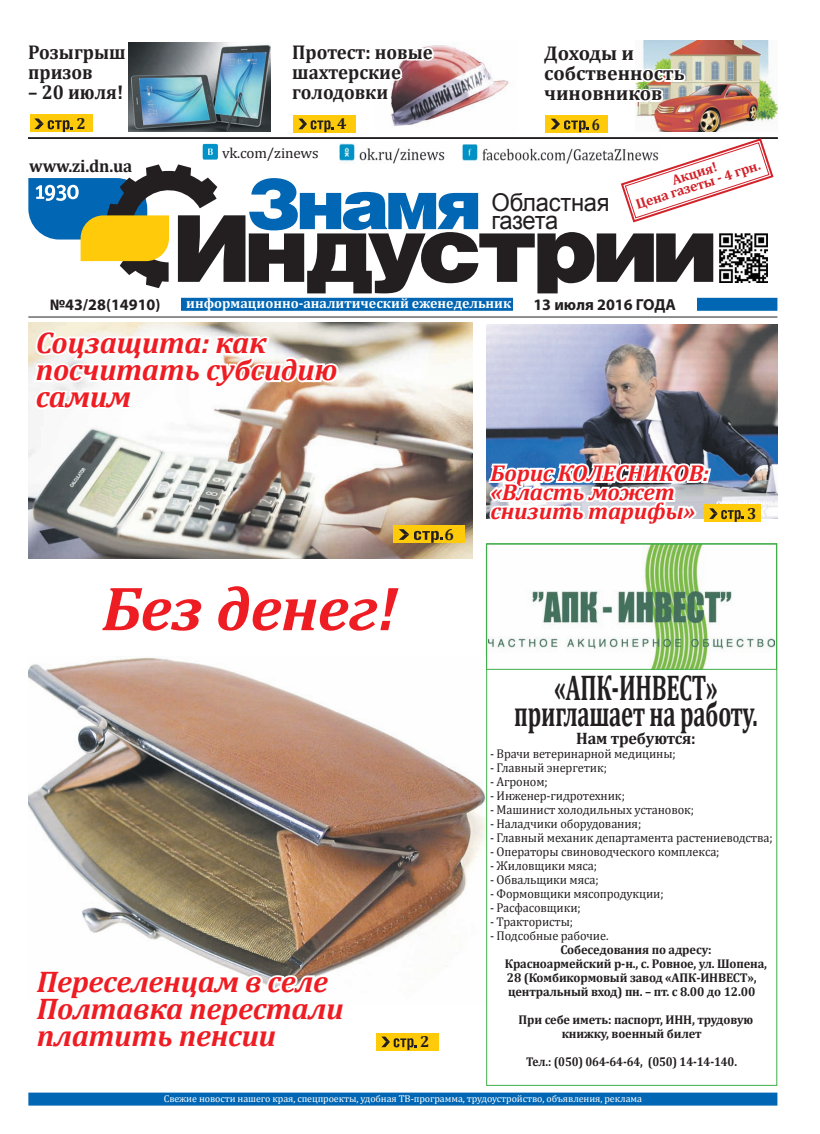
<style>
.page{position:relative;width:820px;height:1134px;background:#fff}
.page>*{position:absolute;margin:0;border:0;box-sizing:border-box;transform-origin:0 0}
.t1{font:italic 700 63px "Cambria";letter-spacing:-.01em;color:#ee1d23}
.t2{font:700 36px/26px "Cambria";letter-spacing:-.01em;color:#231f20;text-align:center;scale:.63 1}
.t3{font:italic 700 30px/27px "Cambria";letter-spacing:-.01em;color:#ee1d23}
.t4{font:24.5px "Arial";letter-spacing:-.01em;color:#231f20}
.t5{font:italic 700 23px/19px "Cambria";letter-spacing:-.01em;color:#ee1d23}
.t6{font:700 20px/20px "Cambria";color:#231f20;scale:.94 1}
.t7{font:700 20px/20px "Cambria";color:#231f20}
.t8{font:700 17.6px "Cambria";letter-spacing:-.01em;color:#231f20}
.t9{font:700 16.7px "Cambria";letter-spacing:-.01em;color:#231f20}
.t10{font:700 16px "Myriad Pro";color:#231f20}
.t11{font:700 16px "Cambria";color:#231f20}
.t12{font:700 16px "Cambria";color:#231f20;scale:.86 1}
.t13{font:14.7px "Cambria";letter-spacing:-.01em;color:#231f20}
.t14{font:700 14px "Cambria";color:#fff}
.t15{font:700 14px "Cambria";color:#d1232a}
.t16{font:12.7px "Cambria";letter-spacing:-.01em;color:#231f20}
.t17{font:700 12.7px/14px "Cambria";letter-spacing:-.01em;color:#231f20}
.t18{font:700 12.7px "Cambria";letter-spacing:-.01em;color:#231f20;scale:.91 1}
.t19{font:10px "Cambria";letter-spacing:-.01em;color:#fff}
</style>
<div class="page">
<img style="left:391px;top:45px;width:118px;height:73px">
<div style="left:28px;top:137px;width:749px;height:2px;border:1px solid #231f20"></div>
<svg style="left:391px;top:45px;width:45px;height:60px"></svg>
<div style="left:152px;top:298px;width:625px;height:13px;background:#0166b3"></div>
<div style="left:512px;top:297px;width:184px;height:14px;background:#fff"></div>
<div style="left:29px;top:298px;width:152px;height:13px;background:#fff"></div>
<hr style="left:28px;top:316px;width:749px;height:1px;background:#231f20">
<div style="left:28px;top:1092px;width:749px;height:13px;background:#0166b3"></div>
<div style="left:30px;top:115px;width:63px;height:17px;background:#feca0a"></div>
<div style="left:293px;top:115px;width:63px;height:17px;background:#feca0a"></div>
<img style="left:128px;top:42px;width:142px;height:76px">
<div style="left:545px;top:115px;width:62px;height:17px;background:#feca0a"></div>
<img style="left:636px;top:41px;width:141px;height:77px">
<svg style="left:635px;top:43px;width:52px;height:63px"></svg>
<svg style="left:128px;top:42px;width:1px;height:63px"></svg>
<img style="left:488px;top:546px;width:286px;height:122px">
<div style="left:485px;top:544px;width:291px;height:126px;border:1px solid #40ae49"></div>
<svg style="left:28px;top:118px;width:746px;height:175px"></svg>
<div style="left:376px;top:1033px;width:63px;height:17px;background:#feca0a"></div>
<svg style="left:381px;top:1036px;width:35px;height:14px"></svg>
<img style="left:486px;top:324px;width:291px;height:194px">
<img style="left:29px;top:323px;width:443px;height:236px">
<div style="left:392px;top:525px;width:72px;height:18px;background:#feca0a"></div>
<svg style="left:398px;top:529px;width:44px;height:14px"></svg>
<div style="left:704px;top:505px;width:56px;height:17px;background:#feca0a"></div>
<svg style="left:32px;top:329px;width:309px;height:84px"></svg>
<svg style="left:486px;top:460px;width:257px;height:62px"></svg>
<img style="left:28px;top:657px;width:457px;height:312px">
<svg style="left:32px;top:967px;width:316px;height:21px"></svg>
<p class="t6" style="left:28px;top:41px;width:105px">Розыгрыш призов</p>
<p class="t6" style="left:28px;top:81px;width:103px">– 20 июля!</p>
<p class="t6" style="left:292px;top:41px;width:151px">Протест: новые шахтерские голодовки</p>
<p class="t7" style="left:544px;top:43px;width:142px">Доходы и собственность чиновников</p>
<p class="t11" style="left:76px;top:112px;width:11px">2</p>
<p class="t11" style="left:337px;top:112px;width:11px">4</p>
<p class="t12" style="left:591px;top:113px;width:11px">6</p>
<p class="t8" style="left:29px;top:154px;width:104px">www.zi.dn.ua</p>
<p class="t13" style="left:222px;top:145px;width:98px">vk.com/zinews</p>
<p class="t4" style="left:491px;top:186px;width:120px">Областная</p>
<p class="t4" style="left:491px;top:204px;width:68px">газета</p>
<p class="t15" style="left:669px;top:171px;width:48px;rotate:-18deg">Акция!</p>
<p class="t15" style="left:633px;top:195px;width:131px;rotate:-18deg">Цена газеты - 4 грн.</p>
<p class="t10" style="left:50px;top:295px;width:112px">№43/28(14910)</p>
<p class="t14" style="left:186px;top:294px;width:326px">информационно-аналитический еженедельник</p>
<p class="t10" style="left:533px;top:294px;width:144px">13 июля 2016 ГОДА</p>
<p class="t3" style="left:36px;top:329px;width:303px">Соцзащита: как посчитать субсидию самим</p>
<p class="t1" style="left:102px;top:570px;width:297px">Без денег!</p>
<p class="t11" style="left:444px;top:523px;width:11px">6</p>
<p class="t3" style="left:37px;top:967px;width:308px">Переселенцам в селе<br>Полтавка перестали платить пенсии</p>
<p class="t11" style="left:420px;top:1030px;width:11px">2</p>
<p class="t5" style="left:490px;top:463px;width:220px">Борис КОЛЕСНИКОВ: «Власть может снизить тарифы»</p>
<p class="t11" style="left:746px;top:503px;width:11px">3</p>
<p class="t2" style="left:514px;top:673px;width:387px">«АПК-ИНВЕСТ» приглашает на работу.</p>
<p class="t9" style="left:576px;top:727px;width:121px">Нам требуются:</p>
<p class="t16" style="left:490px;top:746px;width:187px">- Врачи ветеринарной медицины;</p>
<p class="t16" style="left:490px;top:760px;width:119px">- Главный энергетик;</p>
<p class="t16" style="left:490px;top:774px;width:59px">- Агроном;</p>
<p class="t16" style="left:490px;top:788px;width:136px">- Инженер-гидротехник;</p>
<p class="t16" style="left:490px;top:802px;width:206px">- Машинист холодильных установок;</p>
<p class="t16" style="left:490px;top:816px;width:153px">- Наладчики оборудования;</p>
<p class="t16" style="left:490px;top:830px;width:284px">- Главный механик департамента растениеводства;</p>
<p class="t16" style="left:490px;top:844px;width:231px">- Операторы свиноводческого комплекса;</p>
<p class="t16" style="left:490px;top:858px;width:108px">- Жиловщики мяса;</p>
<p class="t16" style="left:490px;top:872px;width:110px">- Обвальщики мяса;</p>
<p class="t16" style="left:490px;top:886px;width:175px">- Формовщики мясопродукции;</p>
<p class="t16" style="left:490px;top:900px;width:92px">- Расфасовщики;</p>
<p class="t16" style="left:490px;top:914px;width:85px">- Трактористы;</p>
<p class="t16" style="left:490px;top:928px;width:120px">- Подсобные рабочие.</p>
<p class="t17" style="left:560px;top:942px;width:153px">Собеседования по адресу:</p>
<p class="t17" style="left:504px;top:956px;width:264px">Красноармейский р-н., с. Ровное, ул. Шопена,</p>
<p class="t17" style="left:506px;top:970px;width:251px">28 (Комбикормовый завод «АПК-ИНВЕСТ»,</p>
<p class="t17" style="left:508px;top:984px;width:249px">центральный вход) пн. – пт. с 8.00 до 12.00</p>
<p class="t17" style="left:561px;top:1012px;width:193px;text-indent:-43px">При себе иметь: паспорт, ИНН, трудовую книжку, военный билет</p>
<p class="t18" style="left:526px;top:1053px;width:233px">Тел.: (050) 064-64-64, (050) 14-14-140.</p>
<p class="t19" style="left:164px;top:1093px;width:479px">Свежие новости нашего края, спецпроекты, удобная ТВ-программа, трудоустройство, объявления, реклама</p>
</div>
